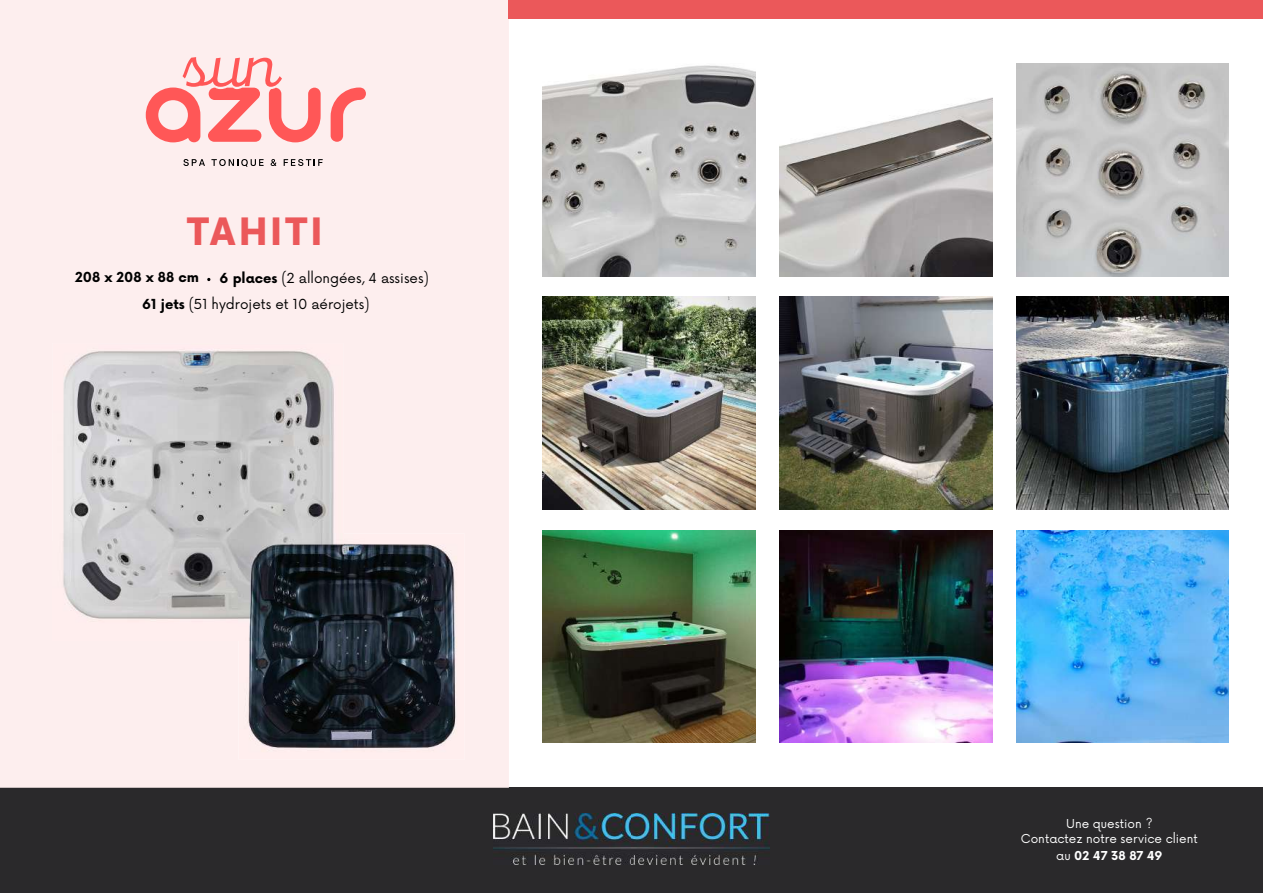
<style>
.page{position:relative;width:1263px;height:893px;background:#fff}
.page>*{position:absolute;margin:0;border:0;box-sizing:border-box;transform-origin:0 0}
.t1{font:900 36px "Open Sauce One";letter-spacing:.1em;color:#eb585a}
.t2{font:13.5px/26.2px "Now Alt";color:#000}
.t3{font:700 13.5px "Now";color:#000}
.t4{font:12px/15px "Now";color:#fff;text-align:center}
.t5{font:700 12px "Now";color:#fff}
.s1{font-family:"Now";font-weight:700}
.s2{font-weight:400}
</style>
<div class="page">
<div style="left:0;top:788px;width:1263px;height:105px;background:#2a292b"></div>
<img style="left:493px;top:813px;width:277px;height:52px">
<div style="left:0;top:0;width:509px;height:788px;background:#fdeeee"></div>
<svg style="left:331px;top:88px;width:35px;height:54px;background:#fdaeae"></svg>
<svg style="left:146px;top:57px;width:175px;height:85px;background:#fdb2b2"></svg>
<svg style="left:183px;top:159px;width:22px;height:7px"></svg>
<svg style="left:211px;top:159px;width:53px;height:8px"></svg>
<svg style="left:271px;top:159px;width:5px;height:7px"></svg>
<svg style="left:284px;top:159px;width:39px;height:7px"></svg>
<img style="left:53px;top:343px;width:290px;height:198px">
<img style="left:53px;top:541px;width:185px;height:100px">
<div style="left:509px;top:0;width:754px;height:19px;background:#eb585a"></div>
<img style="left:780px;top:97px;width:212px;height:179px">
<img style="left:1016px;top:530px;width:213px;height:213px">
<img style="left:543px;top:65px;width:212px;height:211px">
<img style="left:1016px;top:64px;width:213px;height:212px">
<img style="left:780px;top:530px;width:212px;height:213px">
<img style="left:1016px;top:297px;width:213px;height:213px">
<img style="left:780px;top:297px;width:212px;height:213px">
<img style="left:543px;top:530px;width:212px;height:213px">
<img style="left:543px;top:297px;width:212px;height:213px">
<img style="left:238px;top:533px;width:227px;height:227px">
<img style="left:238px;top:533px;width:105px;height:108px">
<h1 class="t1" style="left:187px;top:208px;width:137px">TAHITI</h1>
<p class="t3" style="left:75px;top:267px;width:125px">208 x 208 x 88 cm</p>
<p class="t2" style="left:142px;top:264px;width:288px;text-indent:77px"><span class="s1">6 places</span> (2 allongées, 4 assises)<br><span class="s1">61 jets</span> (51 hydrojets et 10 aérojets)</p>
<p class="t4" style="left:1021px;top:815px;width:179px">Une question ?<br>Contactez notre service client</p>
<p class="t5" style="left:1056px;top:846px;width:108px"><span class="s2">au</span> 02 47 38 87 49</p>
</div>
